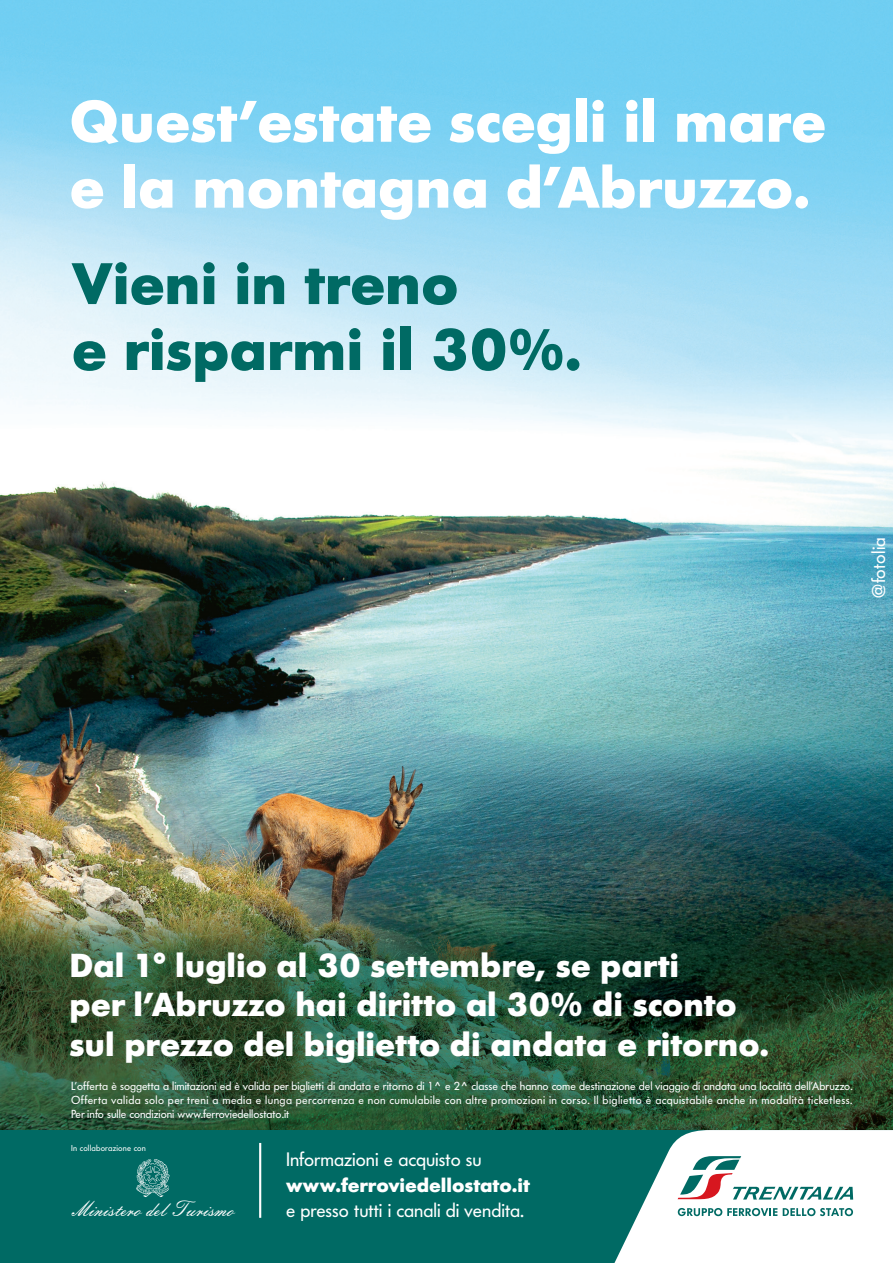
<style>
.page{position:relative;width:893px;height:1263px;background:#fff}
.page>*{position:absolute;margin:0;border:0;box-sizing:border-box;transform-origin:0 0}
.t1{font:700 57.9px/65.8px "Futura Serie BQ";color:#fff}
.t2{font:700 57.9px/65.8px "Futura Serie BQ";color:#006a64}
.t3{font:700 32.85px/39.5px "Futura Serie BQ";color:#fff}
.t4{font:21.15px "Embassy BT";color:#fff}
.t5{font:19.2px "Futura Serie BQ";color:#fff}
.t6{font:700 19.2px "Futura Serie BQ";color:#fff}
.t7{font:18.3px "Futura Serie BQ";letter-spacing:.01em;color:#fff}
.t8{font:11.55px/13.8px "Futura Serie BQ";color:#fff;text-align:justify}
.t9{font:8.4px "Futura Serie BQ";letter-spacing:.025em;color:#fff}
</style>
<div class="page">
<img style="left:0;top:0;width:893px;height:1130px">
<div style="left:0;top:1130px;width:893px;height:133px;background:#006a64"></div>
<svg style="left:614px;top:1130px;width:279px;height:133px"></svg>
<hr style="left:259px;top:1143px;width:2px;height:75px;background:#fff">
<svg style="left:136px;top:1159px;width:34px;height:38px"></svg>
<h1 class="t1" style="left:69px;top:88px;width:758px">Quest’estate scegli il mare e la montagna d’Abruzzo.</h1>
<h1 class="t2" style="left:72px;top:250px;width:511px">Vieni in treno<br>e risparmi il 30%.</h1>
<h3 class="t7" style="left:868px;top:597px;width:62px;rotate:-90deg">@fotolia</h3>
<h2 class="t3" style="left:70px;top:945px;width:701px">Dal 1° luglio al 30 settembre, se parti<br>per l’Abruzzo hai diritto al 30% di sconto sul prezzo del biglietto di andata e ritorno.</h2>
<p class="t8" style="left:71px;top:1079px;width:783px">L’offerta è soggetta a limitazioni ed è valida per biglietti di andata e ritorno di 1^ e 2^ classe che hanno come destinazione del viaggio di andata una località dell’Abruzzo.<br>Offerta valida solo per treni a media e lunga percorrenza e non cumulabile con altre promozioni in corso. Il biglietto è acquistabile anche in modalità ticketless.<br>Per info sulle condizioni www.ferroviedellostato.it</p>
<p class="t9" style="left:71px;top:1143px;width:76px">In collaborazione con</p>
<h3 class="t4" style="left:73px;top:1196px;width:163px">Ministero del Turismo</h3>
<h3 class="t5" style="left:286px;top:1148px;width:197px">Informazioni e acquisto su</h3>
<h3 class="t6" style="left:286px;top:1173px;width:245px">www.ferroviedellostato.it</h3>
<h3 class="t5" style="left:286px;top:1199px;width:240px">e presso tutti i canali di vendita.</h3>
</div>
